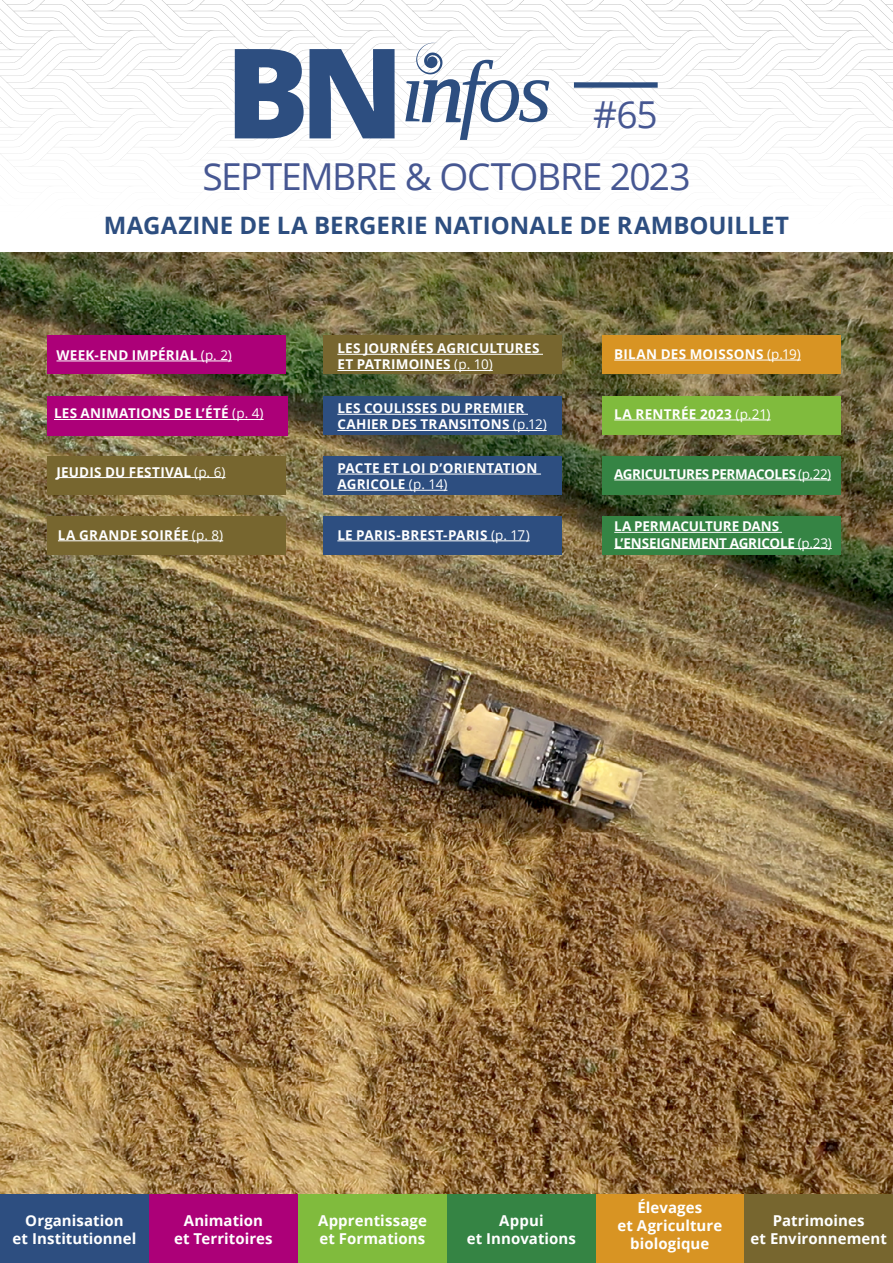
<style>
.page{position:relative;width:893px;height:1263px;background:#fff}
.page>*{position:absolute;margin:0;border:0;box-sizing:border-box;transform-origin:0 0}
.t1{font:800 125.1px "Open Sans";color:#2d4e80}
.t2{font:37.2px "Open Sans";letter-spacing:-.035em;color:#465792}
.t3{font:700 24px "Open Sans";color:#2d4e80}
.t4{font:700 15px/18px "Open Sans";letter-spacing:.005em;color:#fff;text-align:center}
.t5{font:700 13.5px/16.2px "Open Sans";letter-spacing:.015em;color:#fff}
.t6{font:700 13.5px/16.2px "Open Sans";letter-spacing:-.015em;color:#fff}
.t7{font:700 13.5px "Open Sans";letter-spacing:-.035em;color:#fff}
.s1{font-weight:400}
</style>
<div class="page">
<img style="left:0;top:252px;width:893px;height:943px">
<svg style="left:0;top:0;width:893px;height:187px"></svg>
<div style="left:574px;top:82px;width:84px;height:6px;background:#2d4e80"></div>
<div style="left:0;top:1195px;width:149px;height:68px;background:#2d4e80"></div>
<div style="left:298px;top:1195px;width:149px;height:68px;background:#80bb3d"></div>
<div style="left:595px;top:1195px;width:149px;height:68px;background:#d89423"></div>
<div style="left:149px;top:1195px;width:149px;height:68px;background:#ac0078"></div>
<div style="left:447px;top:1195px;width:149px;height:68px;background:#358444"></div>
<div style="left:744px;top:1195px;width:149px;height:68px;background:#77662f"></div>
<div style="left:323px;top:396px;width:238px;height:38px;background:#2d4e80"></div>
<hr style="left:337px;top:414px;width:191px;height:1px;background:#fff">
<hr style="left:337px;top:430px;width:210px;height:1px;background:#fff">
<div style="left:47px;top:336px;width:238px;height:38px;background:#ac0078"></div>
<hr style="left:57px;top:361px;width:175px;height:1px;background:#fff">
<div style="left:47px;top:396px;width:240px;height:39px;background:#ac0078"></div>
<hr style="left:54px;top:419px;width:210px;height:1px;background:#fff">
<div style="left:323px;top:456px;width:238px;height:38px;background:#2d4e80"></div>
<hr style="left:337px;top:474px;width:204px;height:1px;background:#fff">
<hr style="left:337px;top:490px;width:110px;height:1px;background:#fff">
<div style="left:323px;top:516px;width:238px;height:38px;background:#2d4e80"></div>
<hr style="left:337px;top:540px;width:193px;height:1px;background:#fff">
<div style="left:602px;top:336px;width:238px;height:38px;background:#d89423"></div>
<hr style="left:614px;top:360px;width:187px;height:1px;background:#fff">
<div style="left:602px;top:456px;width:238px;height:38px;background:#358444"></div>
<hr style="left:614px;top:480px;width:217px;height:1px;background:#fff">
<div style="left:323px;top:336px;width:238px;height:38px;background:#77662f"></div>
<hr style="left:337px;top:354px;width:206px;height:1px;background:#fff">
<hr style="left:337px;top:370px;width:156px;height:1px;background:#fff">
<div style="left:47px;top:456px;width:238px;height:38px;background:#77662f"></div>
<div style="left:47px;top:516px;width:238px;height:38px;background:#77662f"></div>
<hr style="left:58px;top:540px;width:131px;height:1px;background:#fff">
<hr style="left:192px;top:540px;width:31px;height:1px;background:#fff">
<div style="left:602px;top:396px;width:238px;height:38px;background:#80bb3d"></div>
<hr style="left:614px;top:420px;width:157px;height:1px;background:#fff">
<div style="left:602px;top:516px;width:238px;height:38px;background:#358444"></div>
<hr style="left:614px;top:532px;width:168px;height:1px;background:#fff">
<hr style="left:614px;top:548px;width:218px;height:1px;background:#fff">
<hr style="left:57px;top:477px;width:134px;height:1px;background:#fff">
<hr style="left:194px;top:477px;width:32px;height:1px;background:#fff">
<h1 class="t1" style="left:225px;top:-2px;width:181px">BN</h1>
<h2 class="t2" style="left:593px;top:89px;width:66px">#65</h2>
<h2 class="t2" style="left:202px;top:151px;width:490px">SEPTEMBRE &amp; OCTOBRE 2023</h2>
<h3 class="t3" style="left:104px;top:209px;width:686px">MAGAZINE DE LA BERGERIE NATIONALE DE RAMBOUILLET</h3>
<p class="t5" style="left:57px;top:347px;width:177px">WEEK-END IMPÉRIAL <span class="s1">(p. 2)</span></p>
<p class="t5" style="left:337px;top:340px;width:204px">LES JOURNÉES AGRICULTURES<br>ET PATRIMOINES <span class="s1">(p. 10)</span></p>
<p class="t5" style="left:614px;top:346px;width:188px">BILAN DES MOISSONS <span class="s1">(p.19)</span></p>
<p class="t5" style="left:54px;top:405px;width:211px">LES ANIMATIONS DE L’ÉTÉ <span class="s1">(p. 4)</span></p>
<p class="t5" style="left:337px;top:400px;width:211px">LES COULISSES DU PREMIER<br>CAHIER DES TRANSITONS <span class="s1">(p.12)</span></p>
<p class="t5" style="left:614px;top:406px;width:158px">LA RENTRÉE 2023 <span class="s1">(p.21)</span></p>
<p class="t5" style="left:57px;top:463px;width:171px">JEUDIS DU FESTIVAL <span class="s1">(p. 6)</span></p>
<p class="t5" style="left:58px;top:526px;width:167px">LA GRANDE SOIRÉE <span class="s1">(p. 8)</span></p>
<p class="t5" style="left:337px;top:460px;width:202px">PACTE ET LOI D’ORIENTATION<br>AGRICOLE <span class="s1">(p. 14)</span></p>
<p class="t5" style="left:337px;top:526px;width:194px">LE PARIS-BREST-PARIS <span class="s1">(p. 17)</span></p>
<p class="t7" style="left:614px;top:464px;width:218px">AGRICULTURES PERMACOLES <span class="s1">(p.22)</span></p>
<p class="t6" style="left:614px;top:518px;width:219px">LA PERMACULTURE DANS<br>L’ENSEIGNEMENT AGRICOLE <span class="s1">(p.23)</span></p>
<p class="t4" style="left:617px;top:1198px;width:106px">Élevages<br>et Agriculture biologique</p>
<p class="t4" style="left:13px;top:1211px;width:125px">Organisation<br>et Institutionnel</p>
<p class="t4" style="left:318px;top:1211px;width:110px;text-align:left">Apprentissage et Formations</p>
<p class="t4" style="left:174px;top:1211px;width:100px">Animation et Territoires</p>
<p class="t4" style="left:467px;top:1211px;width:111px">Appui<br>et Innovations</p>
<p class="t4" style="left:750px;top:1211px;width:138px">Patrimoines<br>et Environnement</p>
</div>
